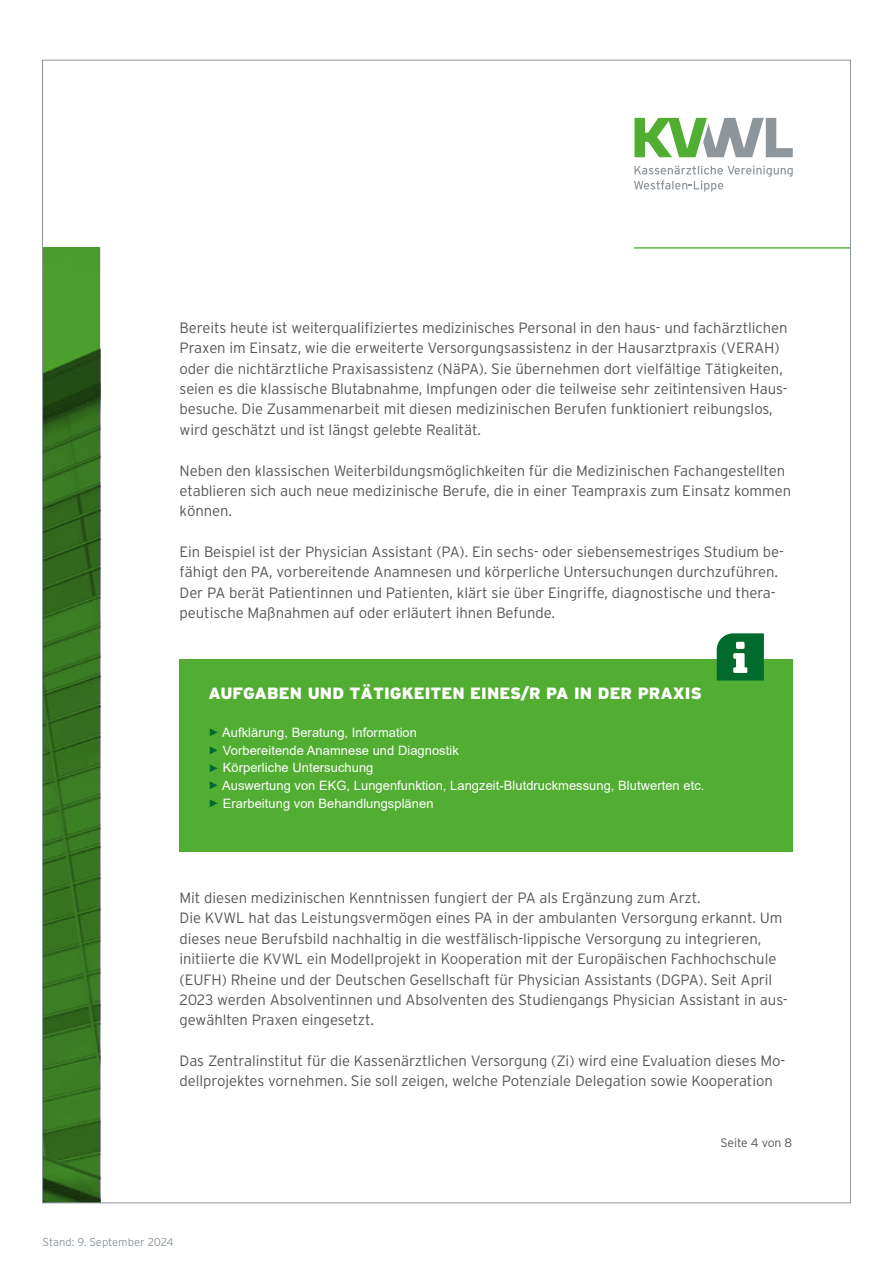
<style>
.page{position:relative;width:893px;height:1263px;background:#fff}
.page>*{position:absolute;margin:0;border:0;box-sizing:border-box;transform-origin:0 0}
.t1{font:900 16.35px "Interstate";letter-spacing:.005em;color:#fff}
.t2{font:300 15px/20.4px "Interstate";letter-spacing:-.005em;color:#575756}
.t3{font:12.9px/17.7px "Arial";letter-spacing:.005em;color:#fff}
.t4{font:300 12.15px "Interstate";letter-spacing:-.01em;color:#575756}
.t5{font:300 11.25px "Interstate";letter-spacing:-.005em;color:#8e969c}
.s1{font-size:10.8px;color:#006b2d}
</style>
<div class="page">
<img style="left:44px;top:247px;width:56px;height:954px">
<svg style="left:634px;top:165px;width:159px;height:27px"></svg>
<svg style="left:634px;top:118px;width:159px;height:39px"></svg>
<hr style="left:634px;top:247px;width:216px;height:2px;background:#52ae32">
<div style="left:180px;top:659px;width:613px;height:193px;background:#52ae32"></div>
<svg style="left:717px;top:633px;width:47px;height:47px;background:#28824d"></svg>
<p class="t2" style="left:180px;top:317px;width:610px">Bereits heute ist weiterqualifiziertes medizinisches Personal in den haus- und fachärztlichen Praxen im Einsatz, wie die erweiterte Versorgungsassistenz in der Hausarztpraxis (VERAH) oder die nichtärztliche Praxisassistenz (NäPA). Sie übernehmen dort vielfältige Tätigkeiten, seien es die klassische Blutabnahme, Impfungen oder die teilweise sehr zeitintensiven Haus&shy;besuche. Die Zusammenarbeit mit diesen medizinischen Berufen funktioniert reibungslos, wird geschätzt und ist längst gelebte Realität.</p>
<p class="t2" style="left:180px;top:460px;width:613px">Neben den klassischen Weiterbildungsmöglichkeiten für die Medizinischen Fachangestellten etablieren sich auch neue medizinische Berufe, die in einer Teampraxis zum Einsatz kommen können.</p>
<p class="t2" style="left:180px;top:541px;width:606px">Ein Beispiel ist der Physician Assistant (PA). Ein sechs- oder siebensemestriges Studium be&shy;fähigt den PA, vorbereitende Anamnesen und körperliche Untersuchungen durchzuführen.<br>Der PA berät Patientinnen und Patienten, klärt sie über Eingriffe, diagnostische und thera&shy;peutische Maßnahmen auf oder erläutert ihnen Befunde.</p>
<p class="t1" style="left:208px;top:683px;width:495px">AUFGABEN UND TÄTIGKEITEN EINES/R PA IN DER PRAXIS</p>
<p class="t3" style="left:208px;top:724px;width:497px"><span class="s1">►</span> Aufklärung, Beratung, Information<br><span class="s1">►</span> Vorbereitende Anamnese und Diagnostik<br><span class="s1">►</span> Körperliche Untersuchung<br><span class="s1">►</span> Auswertung von EKG, Lungenfunktion, Langzeit-Blutdruckmessung, Blutwerten etc. <span class="s1">►</span> Erarbeitung von Behandlungsplänen</p>
<p class="t2" style="left:180px;top:887px;width:610px">Mit diesen medizinischen Kenntnissen fungiert der PA als Ergänzung zum Arzt.<br>Die KVWL hat das Leistungsvermögen eines PA in der ambulanten Versorgung erkannt. Um dieses neue Berufsbild nachhaltig in die westfälisch-lippische Versorgung zu integrieren, initiierte die KVWL ein Modellprojekt in Kooperation mit der Europäischen Fachhochschule (EUFH) Rheine und der Deutschen Gesellschaft für Physician Assistants (DGPA). Seit April 2023 werden Absolventinnen und Absolventen des Studiengangs Physician Assistant in aus&shy;gewählten Praxen eingesetzt.</p>
<p class="t2" style="left:180px;top:1050px;width:607px">Das Zentralinstitut für die Kassenärztlichen Versorgung (Zi) wird eine Evaluation dieses Mo&shy;dellprojektes vornehmen. Sie soll zeigen, welche Potenziale Delegation sowie Kooperation</p>
<p class="t5" style="left:43px;top:1235px;width:133px">Stand: 9. September 2024</p>
<p class="t4" style="left:720px;top:1136px;width:73px">Seite 4 von 8</p>
</div>
